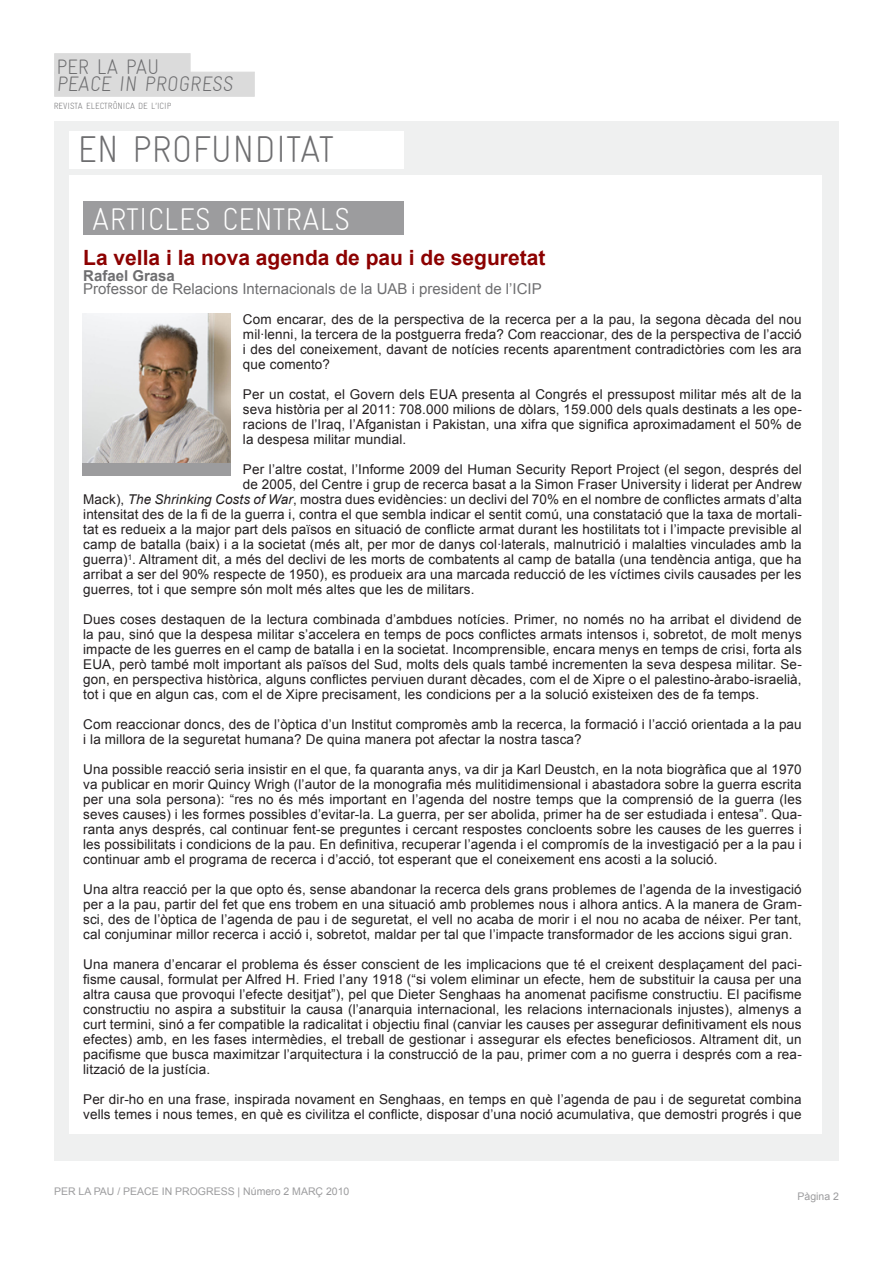
<style>
.page{position:relative;width:893px;height:1263px;background:#fff}
.page>*{position:absolute;margin:0;border:0;box-sizing:border-box;transform-origin:0 0}
.t1{font:300 37.5px "Gravur Condensed";color:#6e6e70}
.t2{font:300 31.5px "Gravur Condensed";color:#fff}
.t3{font:700 21px "Arial";color:#8c0100}
.t4{font:300 21px/17.5px "Gravur Condensed";color:#6e6e70}
.t5{font:15px "Arial";color:#6e6e70}
.t6{font:700 15px "Arial";color:#6e6e70}
.t7{font:13.5px/15px "Arial";letter-spacing:.01em;color:#231f20;text-align:justify}
.t8{font:10.5px "Arial";color:#9c9c9e}
.t9{font:300 9px "Gravur Condensed";color:#6e6e70}
.s1{font-style:italic}
</style>
<div class="page">
<div style="left:54px;top:53px;width:136px;height:22px;background:#dbdbdb"></div>
<div style="left:54px;top:72px;width:201px;height:25px;background:#dbdbdb"></div>
<div style="left:54px;top:122px;width:785px;height:1039px;background:#eff0f0"></div>
<div style="left:69px;top:176px;width:752px;height:958px;background:#fff"></div>
<div style="left:84px;top:201px;width:320px;height:34px;background:#9c9c9e"></div>
<div style="left:82px;top:314px;width:148px;height:162px;background:#9c9c9e"></div>
<img style="left:82px;top:314px;width:148px;height:149px">
<div style="left:69px;top:131px;width:334px;height:38px;background:#fff"></div>
<h3 class="t4" style="left:56px;top:58px;width:180px">PER LA PAU<br>PEACE IN PROGRESS</h3>
<p class="t9" style="left:54px;top:101px;width:119px">REVISTA ELECTRÒNICA DE L’ICIP</p>
<h1 class="t1" style="left:77px;top:128px;width:258px">EN PROFUNDITAT</h1>
<h2 class="t2" style="left:92px;top:201px;width:259px">ARTICLES CENTRALS</h2>
<h3 class="t3" style="left:83px;top:244px;width:464px">La vella i la nova agenda de pau i de seguretat</h3>
<p class="t6" style="left:83px;top:266px;width:93px">Rafael Grasa</p>
<p class="t5" style="left:83px;top:279px;width:460px">Professor de Relacions Internacionals de la UAB i president de l’ICIP</p>
<p class="t7" style="left:243px;top:312px;width:560px">Com encarar, des de la perspectiva de la recerca per a la pau, la segona dècada del nou mil·lenni, la tercera de la postguerra freda? Com reaccionar, des de la perspectiva de l’acció i des del coneixement, davant de notícies recents aparentment contradictòries com les ara que comento?</p>
<p class="t7" style="left:243px;top:387px;width:560px">Per un costat, el Govern dels EUA presenta al Congrés el pressupost militar més alt de la seva història per al 2011: 708.000 milions de dòlars, 159.000 dels quals destinats a les ope&shy;racions de l’Iraq, l’Afganistan i Pakistan, una xifra que significa aproximadament el 50% de la despesa militar mundial.</p>
<p class="t7" style="left:243px;top:462px;width:560px">Per l’altre costat, l’Informe 2009 del Human Security Report Project (el segon, després del</p>
<p class="t7" style="left:243px;top:477px;width:560px">de 2005, del Centre i grup de recerca basat a la Simon Fraser University i liderat per Andrew</p>
<p class="t7" style="left:83px;top:492px;width:720px">Mack), <span class="s1">The Shrinking Costs of War</span>, mostra dues evidències: un declivi del 70% en el nombre de conflictes armats d’alta</p>
<p class="t7" style="left:83px;top:507px;width:720px">intensitat des de la fi de la guerra i, contra el que sembla indicar el sentit comú, una constatació que la taxa de mortali-</p>
<p class="t7" style="left:83px;top:522px;width:720px">tat es redueix a la major part dels països en situació de conflicte armat durant les hostilitats tot i l’impacte previsible al</p>
<p class="t7" style="left:83px;top:537px;width:720px">camp de batalla (baix) i a la societat (més alt, per mor de danys col·laterals, malnutrició i malalties vinculades amb la</p>
<p class="t7" style="left:83px;top:552px;width:720px">guerra)<sup>1</sup>. Altrament dit, a més del declivi de les morts de combatents al camp de batalla (una tendència antiga, que ha</p>
<p class="t7" style="left:83px;top:567px;width:720px">arribat a ser del 90% respecte de 1950), es produeix ara una marcada reducció de les víctimes civils causades per les</p>
<p class="t7" style="left:83px;top:582px;width:393px">guerres, tot i que sempre són molt més altes que les de militars.</p>
<p class="t7" style="left:83px;top:612px;width:720px">Dues coses destaquen de la lectura combinada d’ambdues notícies. Primer, no només no ha arribat el dividend de la pau, sinó que la despesa militar s’accelera en temps de pocs conflictes armats intensos i, sobretot, de molt menys impacte de les guerres en el camp de batalla i en la societat. Incomprensible, encara menys en temps de crisi, forta als EUA, però també molt important als països del Sud, molts dels quals també incrementen la seva despesa militar. Se&shy;gon, en perspectiva històrica, alguns conflictes perviuen durant dècades, com el de Xipre o el palestino-àrabo-israelià, tot i que en algun cas, com el de Xipre precisament, les condicions per a la solució existeixen des de fa temps.</p>
<p class="t7" style="left:83px;top:717px;width:720px">Com reaccionar doncs, des de l’òptica d’un Institut compromès amb la recerca, la formació i l’acció orientada a la pau i la millora de la seguretat humana? De quina manera pot afectar la nostra tasca?</p>
<p class="t7" style="left:83px;top:762px;width:720px">Una possible reacció seria insistir en el que, fa quaranta anys, va dir ja Karl Deustch, en la nota biogràfica que al 1970 va publicar en morir Quincy Wrigh (l’autor de la monografia més mulitidimensional i abastadora sobre la guerra escrita per una sola persona): “res no és més important en l’agenda del nostre temps que la comprensió de la guerra (les seves causes) i les formes possibles d’evitar-la. La guerra, per ser abolida, primer ha de ser estudiada i entesa”. Qua&shy;ranta anys després, cal continuar fent-se preguntes i cercant respostes concloents sobre les causes de les guerres i les possibilitats i condicions de la pau. En definitiva, recuperar l’agenda i el compromís de la investigació per a la pau i continuar amb el programa de recerca i d’acció, tot esperant que el coneixement ens acosti a la solució.</p>
<p class="t7" style="left:83px;top:882px;width:720px">Una altra reacció per la que opto és, sense abandonar la recerca dels grans problemes de l’agenda de la investigació per a la pau, partir del fet que ens trobem en una situació amb problemes nous i alhora antics. A la manera de Gram&shy;sci, des de l’òptica de l’agenda de pau i de seguretat, el vell no acaba de morir i el nou no acaba de néixer. Per tant, cal conjuminar millor recerca i acció i, sobretot, maldar per tal que l’impacte transformador de les accions sigui gran.</p>
<p class="t7" style="left:83px;top:957px;width:720px">Una manera d’encarar el problema és ésser conscient de les implicacions que té el creixent desplaçament del paci&shy;fisme causal, formulat per Alfred H. Fried l’any 1918 (“si volem eliminar un efecte, hem de substituir la causa per una altra causa que provoqui l’efecte desitjat”), pel que Dieter Senghaas ha anomenat pacifisme constructiu. El pacifisme constructiu no aspira a substituir la causa (l’anarquia internacional, les relacions internacionals injustes), almenys a curt termini, sinó a fer compatible la radicalitat i objectiu final (canviar les causes per assegurar definitivament els nous efectes) amb, en les fases intermèdies, el treball de gestionar i assegurar els efectes beneficiosos. Altrament dit, un pacifisme que busca maximitzar l’arquitectura i la construcció de la pau, primer com a no guerra i després com a rea&shy;lització de la justícia.</p>
<p class="t7" style="left:83px;top:1092px;width:720px">Per dir-ho en una frase, inspirada novament en Senghaas, en temps en què l’agenda de pau i de seguretat combina vells temes i nous temes, en què es civilitza el conflicte, disposar d’una noció acumulativa, que demostri progrés i que</p>
<p class="t8" style="left:54px;top:1184px;width:297px">PER LA PAU / PEACE IN PROGRESS | Número 2 MARÇ 2010</p>
<p class="t8" style="left:797px;top:1189px;width:43px">Pàgina 2</p>
</div>
